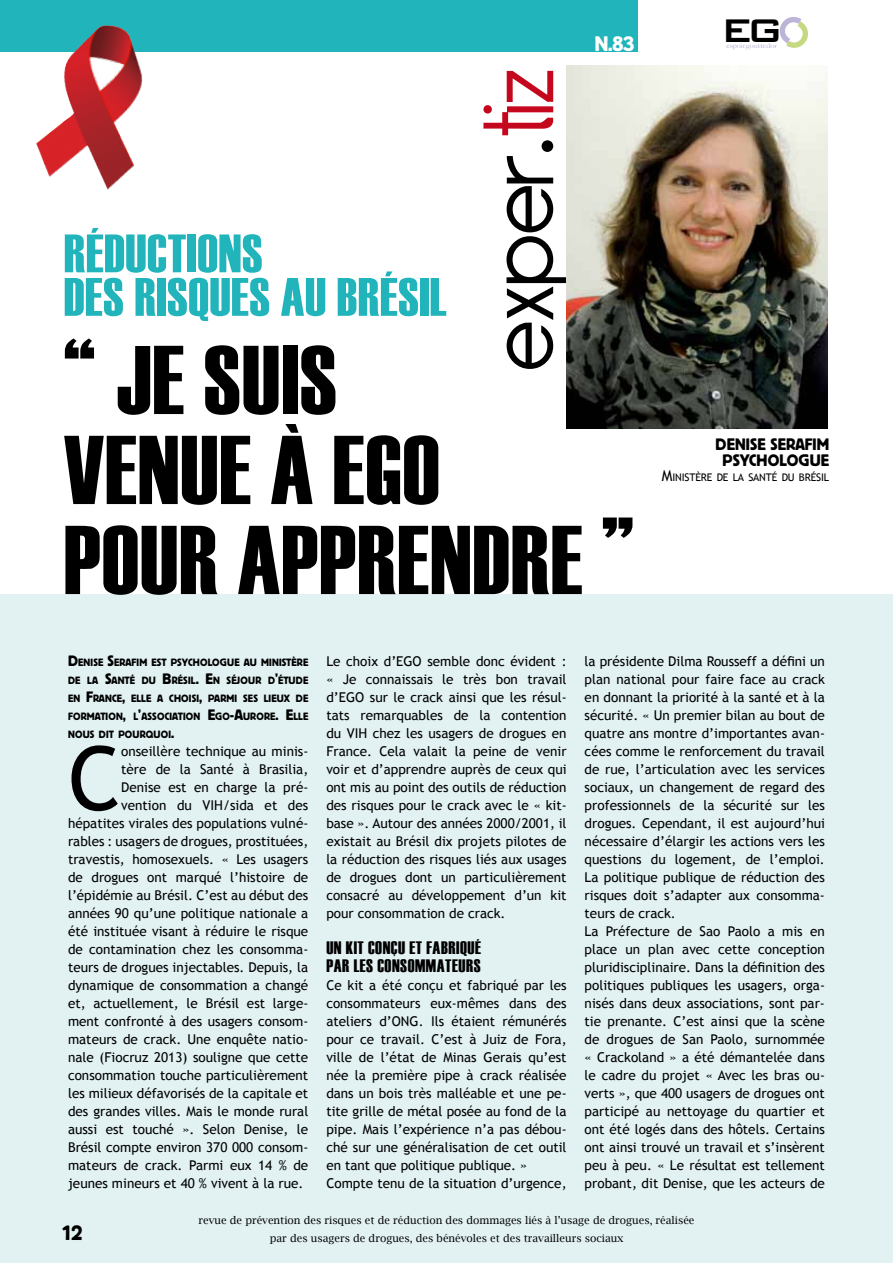
<style>
.page{position:relative;width:893px;height:1263px;background:#fff}
.page>*{position:absolute;margin:0;border:0;box-sizing:border-box;transform-origin:0 0}
.t1{font:97.5px/90px "Haettenschweiler";letter-spacing:.01em;color:#000}
.t2{font:300 93px "Siple";letter-spacing:-.01em;color:#000}
.t3{font:88.95px "Trebuchet MS";color:#000}
.t4{font:54px/43.5px "Haettenschweiler";letter-spacing:.01em;color:#22b4bb}
.t5{font:500 43.8px "Bank Gothic";color:#000}
.t6{font:21px "Block BE";color:#fff}
.t7{font:21px "Block BE";color:#000}
.t8{font:18px/18px "Haettenschweiler";letter-spacing:.03em;color:#000}
.t9{font:16.5px/16.5px "Block BE";letter-spacing:.01em;color:#000;text-align:center}
.t10{font:15px "Block BE";color:#000}
.t11{font:13.5px/18px "Trebuchet MS";color:#000}
.t12{font:10.5px "Block BE";letter-spacing:.02em;color:#000}
.t13{font:10.5px "Lucida Bright";color:#000}
.t14{font:10.5px "Trebuchet MS";letter-spacing:-.015em;color:#000}
.t15{font:500 6.6px "Big Caslon";color:#bcb5d7;scale:1.18 1}
.s1{color:#c4071c}
.s2{font-size:108px}
.s3{font-size:109.5px}
.s4{font-size:15px}
</style>
<div class="page">
<div style="left:0;top:594px;width:893px;height:669px;background:#e2f1f2"></div>
<div style="left:0;top:0;width:893px;height:51px;background:#22b4bb"></div>
<div style="left:639px;top:0;width:254px;height:52px;background:#fff"></div>
<svg style="left:779px;top:17px;width:29px;height:31px"></svg>
<img style="left:36px;top:25px;width:107px;height:165px">
<img style="left:567px;top:66px;width:261px;height:362px">
<h3 class="t6" style="left:595px;top:32px;width:41px">N.83</h3>
<h2 class="t2" style="left:461px;top:369px;width:304px;rotate:-90deg">exper.<span class="s1">tiz</span></h2>
<h3 class="t4" style="left:64px;top:229px;width:384px">RÉDUCTIONS<br>DES RISQUES AU BRÉSIL</h3>
<h1 class="t1" style="left:64px;top:330px;width:571px"><span class="s2">“</span> JE SUIS<br>VENUE À EGO<br>POUR APPRENDRE <span class="s3">”</span></h1>
<h3 class="t5" style="left:721px;top:-4px;width:65px">EG</h3>
<p class="t15" style="left:726px;top:41px;width:45px">espoirgouttedor</p>
<p class="t9" style="left:715px;top:435px;width:115px">DENISE SERAFIM<br>PSYCHOLOGUE</p>
<p class="t14" style="left:662px;top:471px;width:169px"><span class="s4">M</span>INISTÈRE DE LA SANTÉ DU BRÉSIL</p>
<p class="t12" style="left:68px;top:656px;width:16px"><span class="s4">D</span>ENISE</p>
<p class="t12" style="left:108px;top:656px;width:13px"><span class="s4">S</span>ERAFIM</p>
<p class="t12" style="left:151px;top:656px;width:6px">EST</p>
<p class="t12" style="left:171px;top:656px;width:37px">PSYCHOLO</p>
<p class="t12" style="left:220px;top:656px;width:48px">GUEAUMINIST</p>
<p class="t12" style="left:291px;top:656px;width:12px">ÈRE</p>
<p class="t12" style="left:68px;top:674px;width:8px">DE</p>
<p class="t12" style="left:87px;top:674px;width:32px">LA <span class="s4">S</span>ANTÉ</p>
<p class="t12" style="left:142px;top:674px;width:36px">DU <span class="s4">B</span>RÉSIL</p>
<p class="t12" style="left:196px;top:674px;width:38px"><span class="s4">. E</span>N SÉJOUR</p>
<p class="t12" style="left:268px;top:674px;width:18px">D<span class="s4">’</span>ÉTUDE</p>
<p class="t12" style="left:68px;top:692px;width:32px">EN <span class="s4">F</span>RANCE</p>
<p class="t12" style="left:122px;top:692px;width:15px"><span class="s4">,</span> ELLE</p>
<p class="t12" style="left:157px;top:692px;width:58px">A CHOISI<span class="s4">,</span> PARMI</p>
<p class="t12" style="left:243px;top:692px;width:6px">SES</p>
<p class="t12" style="left:264px;top:692px;width:7px">LIEUX</p>
<p class="t12" style="left:296px;top:692px;width:8px">DE</p>
<p class="t12" style="left:68px;top:710px;width:8px">FORMATION</p>
<p class="t12" style="left:123px;top:710px;width:25px"><span class="s4">,</span> L<span class="s4">’</span>ASSOCIATION</p>
<p class="t12" style="left:208px;top:710px;width:43px"><span class="s4">E</span>GO<span class="s4">-A</span>URORE</p>
<p class="t12" style="left:275px;top:710px;width:24px"><span class="s4">. E</span>LLE</p>
<p class="t12" style="left:68px;top:728px;width:8px">NOUS</p>
<p class="t12" style="left:99px;top:728px;width:6px">DIT</p>
<p class="t12" style="left:118px;top:728px;width:8px">POURQUOI</p>
<p class="t10" style="left:171px;top:724px;width:5px">.</p>
<h3 class="t3" style="left:68px;top:726px;width:55px">C</h3>
<p class="t11" style="left:121px;top:742px;width:189px">onseillère technique au minis-</p>
<p class="t11" style="left:121px;top:760px;width:189px">tère de la Santé à Brasilia,</p>
<p class="t11" style="left:121px;top:778px;width:189px">Denise est en charge la pré-</p>
<p class="t11" style="left:121px;top:796px;width:189px">vention du VIH/sida et des</p>
<p class="t11" style="left:68px;top:814px;width:242px">hépatites virales des populations vulné-</p>
<p class="t11" style="left:68px;top:832px;width:242px">rables : usagers de drogues, prostituées,</p>
<p class="t11" style="left:68px;top:850px;width:242px">travestis, homosexuels. « Les usagers</p>
<p class="t11" style="left:68px;top:868px;width:242px">de drogues ont marqué l’histoire de</p>
<p class="t11" style="left:68px;top:886px;width:242px">l’épidémie au Brésil. C’est au début des</p>
<p class="t11" style="left:68px;top:904px;width:242px">années 90 qu’une politique nationale a</p>
<p class="t11" style="left:68px;top:922px;width:242px">été instituée visant à réduire le risque</p>
<p class="t11" style="left:68px;top:940px;width:242px">de contamination chez les consomma-</p>
<p class="t11" style="left:68px;top:958px;width:242px">teurs de drogues injectables. Depuis, la</p>
<p class="t11" style="left:68px;top:976px;width:242px">dynamique de consommation a changé</p>
<p class="t11" style="left:68px;top:994px;width:242px">et, actuellement, le Brésil est large-</p>
<p class="t11" style="left:68px;top:1012px;width:242px">ment confronté à des usagers consom-</p>
<p class="t11" style="left:68px;top:1030px;width:242px">mateurs de crack. Une enquête natio-</p>
<p class="t11" style="left:68px;top:1048px;width:242px">nale (Fiocruz 2013) souligne que cette</p>
<p class="t11" style="left:68px;top:1066px;width:242px">consommation touche particulièrement</p>
<p class="t11" style="left:68px;top:1084px;width:242px">les milieux défavorisés de la capitale et</p>
<p class="t11" style="left:68px;top:1102px;width:242px">des grandes villes. Mais le monde rural</p>
<p class="t11" style="left:68px;top:1120px;width:242px">aussi est touché ». Selon Denise, le</p>
<p class="t11" style="left:68px;top:1138px;width:242px">Brésil compte environ 370 000 consom-</p>
<p class="t11" style="left:68px;top:1156px;width:242px">mateurs de crack. Parmi eux 14 % de</p>
<p class="t11" style="left:68px;top:1174px;width:237px">jeunes mineurs et 40 % vivent à la rue.</p>
<p class="t11" style="left:326px;top:652px;width:242px;text-align:justify">Le choix d’EGO semble donc évident : « Je connaissais le très bon travail d’EGO sur le crack ainsi que les résul&shy;tats remarquables de la contention du VIH chez les usagers de drogues en France. Cela valait la peine de venir voir et d’apprendre auprès de ceux qui ont mis au point des outils de réduction des risques pour le crack avec le « kit&shy;base ». Autour des années 2000/2001, il existait au Brésil dix projets pilotes de la réduction des risques liés aux usages de drogues dont un particulièrement consacré au développement d’un kit pour consommation de crack.</p>
<h3 class="t8" style="left:326px;top:938px;width:156px">UN KIT CONÇU ET FABRIQUÉ<br>PAR LES CONSOMMATEURS</h3>
<p class="t11" style="left:326px;top:976px;width:242px">Ce kit a été conçu et fabriqué par les consommateurs eux-mêmes dans des ateliers d’ONG. Ils étaient rémunérés pour ce travail. C’est à Juiz de Fora, ville de l’état de Minas Gerais qu’est née la première pipe à crack réalisée dans un bois très malléable et une pe&shy;tite grille de métal posée au fond de la pipe. Mais l’expérience n’a pas débou&shy;ché sur une généralisation de cet outil en tant que politique publique. » Compte tenu de la situation d’urgence,</p>
<p class="t11" style="left:585px;top:652px;width:242px">la présidente Dilma Rousseff a défini un plan national pour faire face au crack en donnant la priorité à la santé et à la sécurité. « Un premier bilan au bout de quatre ans montre d’importantes avan&shy;cées comme le renforcement du travail de rue, l’articulation avec les services sociaux, un changement de regard des professionnels de la sécurité sur les drogues. Cependant, il est aujourd’hui nécessaire d’élargir les actions vers les questions du logement, de l’emploi.<br>La politique publique de réduction des risques doit s’adapter aux consomma&shy;teurs de crack.<br>La Préfecture de Sao Paolo a mis en place un plan avec cette conception pluridisciplinaire. Dans la définition des politiques publiques les usagers, orga&shy;nisés dans deux associations, sont par&shy;tie prenante. C’est ainsi que la scène de drogues de San Paolo, surnommée « Crackoland » a été démantelée dans le cadre du projet « Avec les bras ou&shy;verts », que 400 usagers de drogues ont participé au nettoyage du quartier et ont été logés dans des hôtels. Certains ont ainsi trouvé un travail et s’insèrent peu à peu. « Le résultat est tellement probant, dit Denise, que les acteurs de</p>
<p class="t13" style="left:199px;top:1214px;width:497px">revue de prévention des risques et de réduction des dommages liés à l’usage de drogues, réalisée</p>
<h3 class="t7" style="left:61px;top:1221px;width:23px">12</h3>
<p class="t13" style="left:270px;top:1232px;width:355px">par des usagers de drogues, des bénévoles et des travailleurs sociaux</p>
</div>
